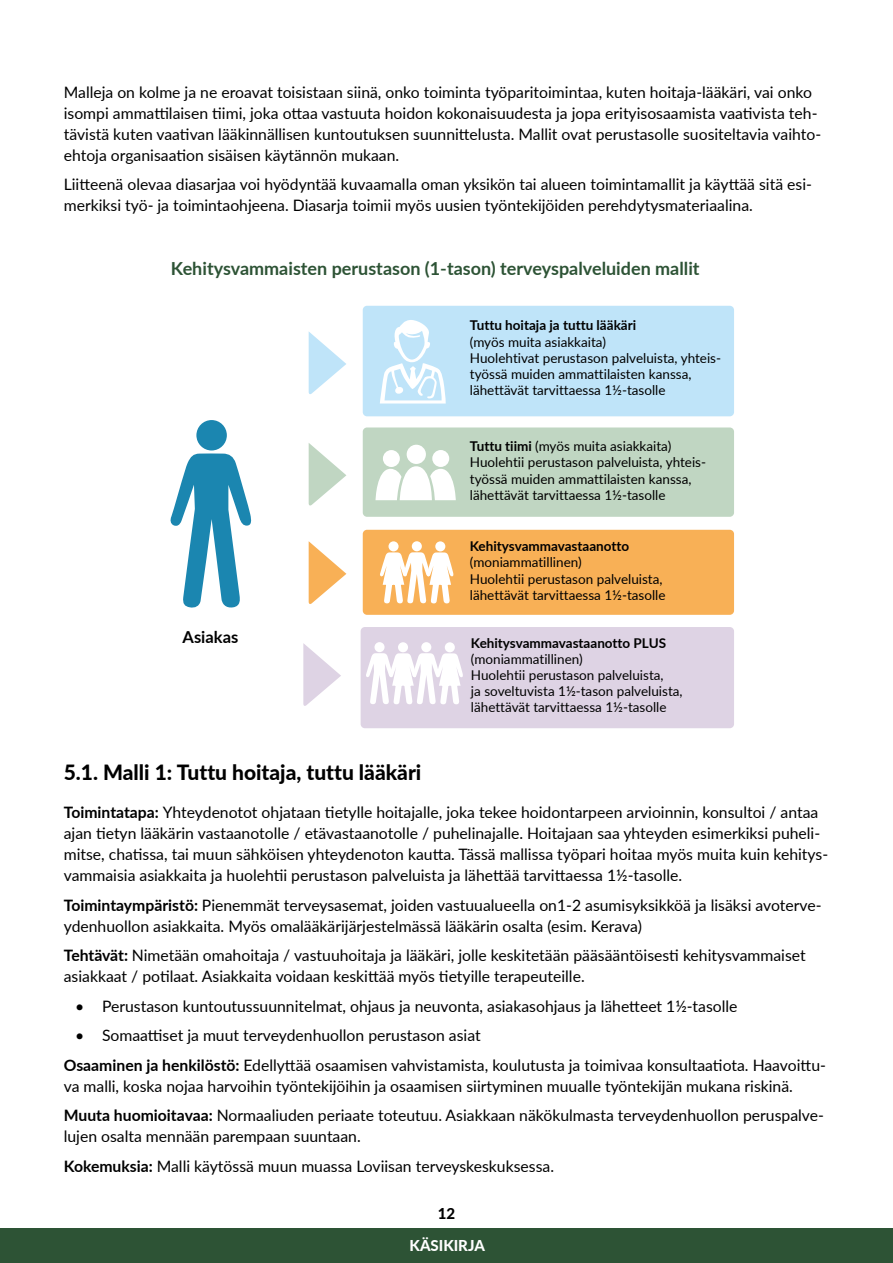
<style>
.page{position:relative;width:893px;height:1263px;background:#fff}
.page>*{position:absolute;margin:0;border:0;box-sizing:border-box;transform-origin:0 0}
.Väliotsikko__H3_iso{font:800 21px "Lato";color:#000}
.Kuvateksti{font:700 18px "Lato";color:#2d5335}
.Leipäteksti__P{font:700 16.5px "Lato";color:#000}
.Leipis_bold{font:15.75px/21px "Lato";color:#000}
.Leipis{font:15.75px/21px "Lato";color:#000}
.t1{font:800 15px "Lato";color:#fff}
.t2{font:800 15px "Lato";color:#000}
.Leipäteksti__P-2{font:13.5px/16.2px "Lato";color:#000}
.Leipäteksti__P-3{font:700 13.5px "Lato";color:#000}
.s1{font-weight:700}
</style>
<div class="page">
<div style="left:0;top:1229px;width:893px;height:34px;background:#2d5335"></div>
<div style="left:363px;top:306px;width:371px;height:110px;background:#bfe4f9;border-radius:4px"></div>
<svg style="left:380px;top:320px;width:66px;height:83px"></svg>
<div style="left:363px;top:427px;width:371px;height:90px;background:#c0d6c2;border-radius:4px"></div>
<div style="left:407px;top:445px;width:19px;height:19px;background:#fff;border-radius:50%"></div>
<div style="left:383px;top:450px;width:17px;height:17px;background:#fff;border-radius:50%"></div>
<div style="left:432px;top:450px;width:17px;height:17px;background:#fff;border-radius:50%"></div>
<svg style="left:375px;top:466px;width:81px;height:34px"></svg>
<div style="left:363px;top:530px;width:371px;height:85px;background:#f8b056;border-radius:4px"></div>
<div style="left:388px;top:541px;width:11px;height:10px;background:#fff;border-radius:50%"></div>
<div style="left:412px;top:541px;width:10px;height:10px;background:#fff;border-radius:50%"></div>
<div style="left:435px;top:541px;width:10px;height:10px;background:#fff;border-radius:50%"></div>
<svg style="left:380px;top:552px;width:74px;height:52px"></svg>
<div style="left:196px;top:420px;width:31px;height:30px;background:#1b86b0;border-radius:50%"></div>
<svg style="left:170px;top:453px;width:82px;height:155px"></svg>
<svg style="left:309px;top:332px;width:37px;height:62px"></svg>
<svg style="left:309px;top:443px;width:37px;height:63px"></svg>
<svg style="left:309px;top:541px;width:37px;height:63px"></svg>
<div style="left:361px;top:627px;width:373px;height:101px;background:#ded3e4;border-radius:4px"></div>
<div style="left:374px;top:642px;width:11px;height:10px;background:#fff;border-radius:50%"></div>
<div style="left:398px;top:642px;width:10px;height:10px;background:#fff;border-radius:50%"></div>
<div style="left:421px;top:642px;width:10px;height:10px;background:#fff;border-radius:50%"></div>
<div style="left:445px;top:642px;width:10px;height:10px;background:#fff;border-radius:50%"></div>
<svg style="left:366px;top:653px;width:97px;height:52px"></svg>
<svg style="left:303px;top:643px;width:38px;height:63px"></svg>
<p class="Leipis" style="left:64px;top:81px;width:759px">Malleja on kolme ja ne eroavat toisistaan siinä, onko toiminta työparitoimintaa, kuten hoitaja-lääkäri, vai onko isompi ammattilaisen tiimi, joka ottaa vastuuta hoidon kokonaisuudesta ja jopa erityisosaamista vaativista teh&shy;tävistä kuten vaativan lääkinnällisen kuntoutuksen suunnittelusta. Mallit ovat perustasolle suositeltavia vaihto&shy;ehtoja organisaation sisäisen käytännön mukaan.</p>
<p class="Leipis" style="left:64px;top:173px;width:750px">Liitteenä olevaa diasarjaa voi hyödyntää kuvaamalla oman yksikön tai alueen toimintamallit ja käyttää sitä esi&shy;merkiksi työ- ja toimintaohjeena. Diasarja toimii myös uusien työntekijöiden perehdytysmateriaalina.</p>
<p class="Kuvateksti" style="left:171px;top:255px;width:530px">Kehitysvammaisten perustason (1-tason) terveyspalveluiden mallit</p>
<p class="Leipäteksti__P-3" style="left:470px;top:316px;width:168px">Tuttu hoitaja ja tuttu lääkäri</p>
<p class="Leipäteksti__P-2" style="left:470px;top:333px;width:138px">(myös muita asiakkaita)</p>
<p class="Leipäteksti__P-2" style="left:470px;top:349px;width:253px">Huolehtivat perustason palveluista, yhteis&shy;työssä muiden ammattilaisten kanssa, lähettävät tarvittaessa 1½-tasolle</p>
<p class="Leipäteksti__P-2" style="left:470px;top:437px;width:203px"><span class="s1">Tuttu tiimi</span> (myös muita asiakkaita)</p>
<p class="Leipäteksti__P-2" style="left:470px;top:454px;width:238px">Huolehtii perustason palveluista, yhteis&shy;työssä muiden ammattilaisten kanssa, lähettävät tarvittaessa 1½-tasolle</p>
<p class="Leipäteksti__P" style="left:183px;top:625px;width:57px">Asiakas</p>
<p class="Leipäteksti__P-3" style="left:470px;top:536px;width:161px">Kehitysvammavastaanotto</p>
<p class="Leipäteksti__P-2" style="left:470px;top:554px;width:113px">(moniammatillinen)</p>
<p class="Leipäteksti__P-2" style="left:470px;top:570px;width:194px">Huolehtii perustason palveluista,</p>
<p class="Leipäteksti__P-2" style="left:470px;top:586px;width:197px">lähettävät tarvittaessa 1½-tasolle</p>
<p class="Leipäteksti__P-3" style="left:471px;top:633px;width:197px">Kehitysvammavastaanotto PLUS</p>
<p class="Leipäteksti__P-2" style="left:471px;top:650px;width:113px">(moniammatillinen)</p>
<p class="Leipäteksti__P-2" style="left:471px;top:666px;width:194px">Huolehtii perustason palveluista,</p>
<p class="Leipäteksti__P-2" style="left:471px;top:683px;width:213px">ja soveltuvista 1½-tason palveluista, lähettävät tarvittaessa 1½-tasolle</p>
<h3 class="Väliotsikko__H3_iso" style="left:64px;top:757px;width:359px">5.1. Malli 1: Tuttu hoitaja, tuttu lääkäri</h3>
<p class="Leipis_bold" style="left:64px;top:801px;width:766px"><span class="s1">Toimintatapa:</span> Yhteydenotot ohjataan tietylle hoitajalle, joka tekee hoidontarpeen arvioinnin, konsultoi / antaa ajan tietyn lääkärin vastaanotolle / etävastaanotolle / puhelinajalle. Hoitajaan saa yhteyden esimerkiksi puheli&shy;mitse, chatissa, tai muun sähköisen yhteydenoton kautta. Tässä mallissa työpari hoitaa myös muita kuin kehitys&shy;vammaisia asiakkaita ja huolehtii perustason palveluista ja lähettää tarvittaessa 1½-tasolle.</p>
<p class="Leipis_bold" style="left:64px;top:894px;width:759px"><span class="s1">Toimintaympäristö:</span> Pienemmät terveysasemat, joiden vastuualueella on1-2 asumisyksikköä ja lisäksi avoterve&shy;ydenhuollon asiakkaita. Myös omalääkärijärjestelmässä lääkärin osalta (esim. Kerava)</p>
<p class="Leipis_bold" style="left:64px;top:944px;width:743px"><span class="s1">Tehtävät:</span> Nimetään omahoitaja / vastuuhoitaja ja lääkäri, jolle keskitetään pääsääntöisesti kehitysvammaiset asiakkaat / potilaat. Asiakkaita voidaan keskittää myös tietyille terapeuteille.</p>
<p class="Leipis_bold" style="left:75px;top:995px;width:664px">• Perustason kuntoutussuunnitelmat, ohjaus ja neuvonta, asiakasohjaus ja lähetteet 1½-tasolle</p>
<p class="Leipis_bold" style="left:75px;top:1024px;width:407px">• Somaattiset ja muut terveydenhuollon perustason asiat</p>
<p class="Leipis_bold" style="left:64px;top:1054px;width:764px"><span class="s1">Osaaminen ja henkilöstö:</span> Edellyttää osaamisen vahvistamista, koulutusta ja toimivaa konsultaatiota. Haavoittu&shy;va malli, koska nojaa harvoihin työntekijöihin ja osaamisen siirtyminen muualle työntekijän mukana riskinä.</p>
<p class="Leipis_bold" style="left:64px;top:1104px;width:762px"><span class="s1">Muuta huomioitavaa:</span> Normaaliuden periaate toteutuu. Asiakkaan näkökulmasta terveydenhuollon peruspalve&shy;lujen osalta mennään parempaan suuntaan.</p>
<p class="Leipis_bold" style="left:64px;top:1155px;width:492px"><span class="s1">Kokemuksia:</span> Malli käytössä muun muassa Loviisan terveyskeskuksessa.</p>
<p class="t2" style="left:438px;top:1202px;width:19px">12</p>
<p class="t1" style="left:410px;top:1234px;width:77px">KÄSIKIRJA</p>
</div>
